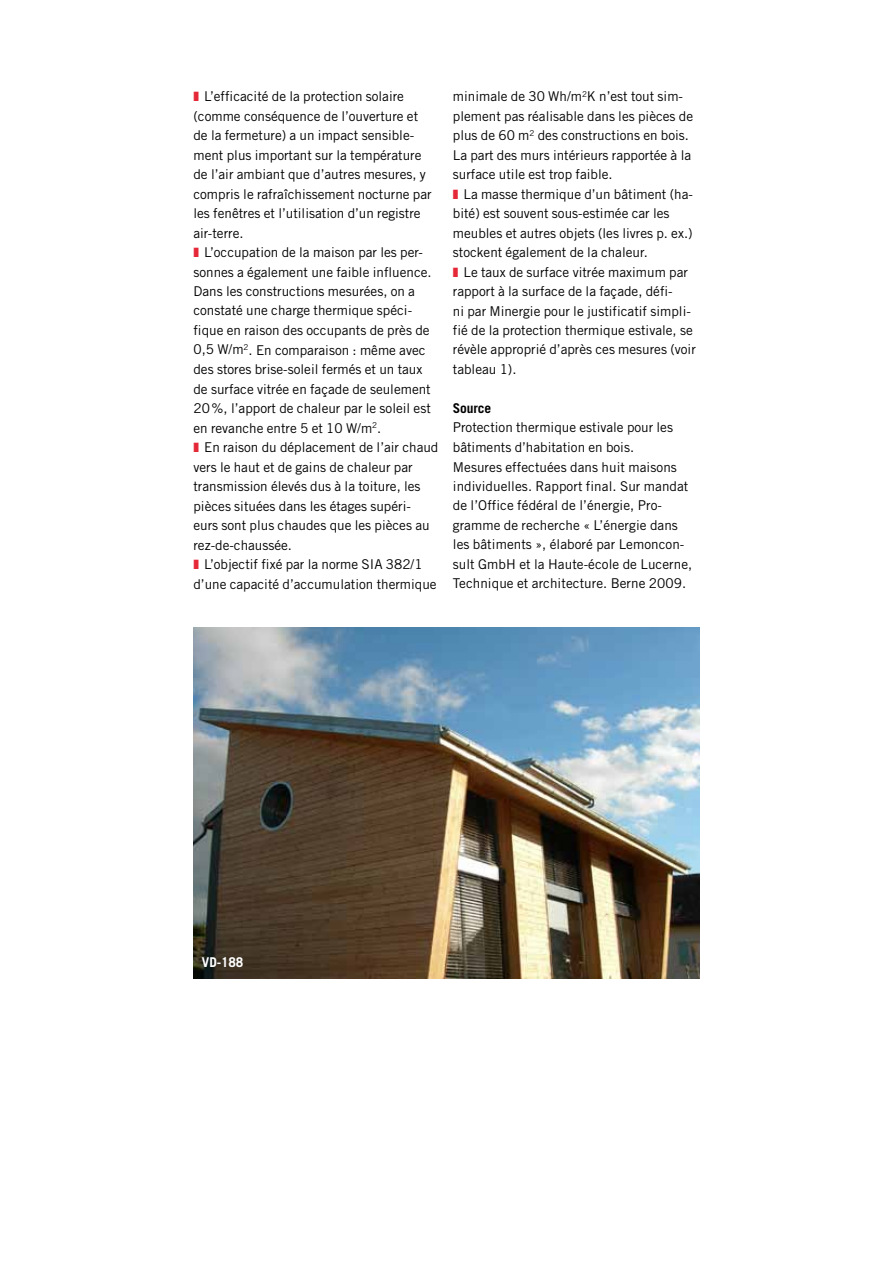
<style>
.page{position:relative;width:893px;height:1263px;background:#fff}
.page>*{position:absolute;margin:0;border:0;box-sizing:border-box;transform-origin:0 0}
.t1{font:13.5px/19.5px "Trade Gothic";color:#000}
.t2{font:700 13.5px "Trade Gothic";letter-spacing:-.01em;color:#000}
.t3{font:700 13.5px "Trade Gothic";color:#fff}
</style>
<div class="page">
<img style="left:193px;top:628px;width:506px;height:350px">
<p class="t1" style="left:193px;top:86px;width:240px;text-indent:11px">L’efficacité de la protection solaire (comme conséquence de l’ouverture et de la fermeture) a un impact sensible&shy;ment plus important sur la température de l’air ambiant que d’autres mesures, y compris le rafraîchissement nocturne par les fenêtres et l’utilisation d’un registre air-terre.</p>
<p class="t1" style="left:193px;top:242px;width:240px;text-indent:11px">L’occupation de la maison par les per&shy;sonnes a également une faible influence.<br>Dans les constructions mesurées, on a constaté une charge thermique spéci&shy;fique en raison des occupants de près de 0,5 W/m<sup>2</sup>. En comparaison : même avec des stores brise-soleil fermés et un taux de surface vitrée en façade de seulement 20%, l’apport de chaleur par le soleil est en revanche entre 5 et 10 W/m<sup>2</sup>.</p>
<p class="t1" style="left:193px;top:437px;width:246px;text-indent:11px">En raison du déplacement de l’air chaud vers le haut et de gains de chaleur par transmission élevés dus à la toiture, les pièces situées dans les étages supéri&shy;eurs sont plus chaudes que les pièces au rez-de-chaussée.</p>
<p class="t1" style="left:193px;top:554px;width:245px;text-align:center">L’objectif fixé par la norme SIA 382/1 d’une capacité d’accumulation thermique</p>
<p class="t1" style="left:453px;top:86px;width:242px">minimale de 30 Wh/m<sup>2</sup>K n’est tout sim&shy;plement pas réalisable dans les pièces de plus de 60 m<sup>2</sup> des constructions en bois.<br>La part des murs intérieurs rapportée à la surface utile est trop faible.</p>
<p class="t1" style="left:453px;top:184px;width:242px;text-indent:11px">La masse thermique d’un bâtiment (ha&shy;bité) est souvent sous-estimée car les meubles et autres objets (les livres p. ex.) stockent également de la chaleur.</p>
<p class="t1" style="left:453px;top:262px;width:244px;text-indent:11px">Le taux de surface vitrée maximum par rapport à la surface de la façade, défi-<br>ni par Minergie pour le justificatif simpli&shy;fié de la protection thermique estivale, se révèle approprié d’après ces mesures (voir tableau 1).</p>
<p class="t2" style="left:453px;top:400px;width:40px">Source</p>
<p class="t1" style="left:453px;top:418px;width:241px">Protection thermique estivale pour les bâtiments d’habitation en bois.<br>Mesures effectuées dans huit maisons individuelles. Rapport final. Sur mandat de l’Office fédéral de l’énergie, Pro&shy;gramme de recherche « L’énergie dans les bâtiments », élaboré par Lemoncon&shy;sult GmbH et la Haute-école de Lucerne, Technique et architecture. Berne 2009.</p>
<p class="t3" style="left:202px;top:954px;width:43px">VD-188</p>
</div>
